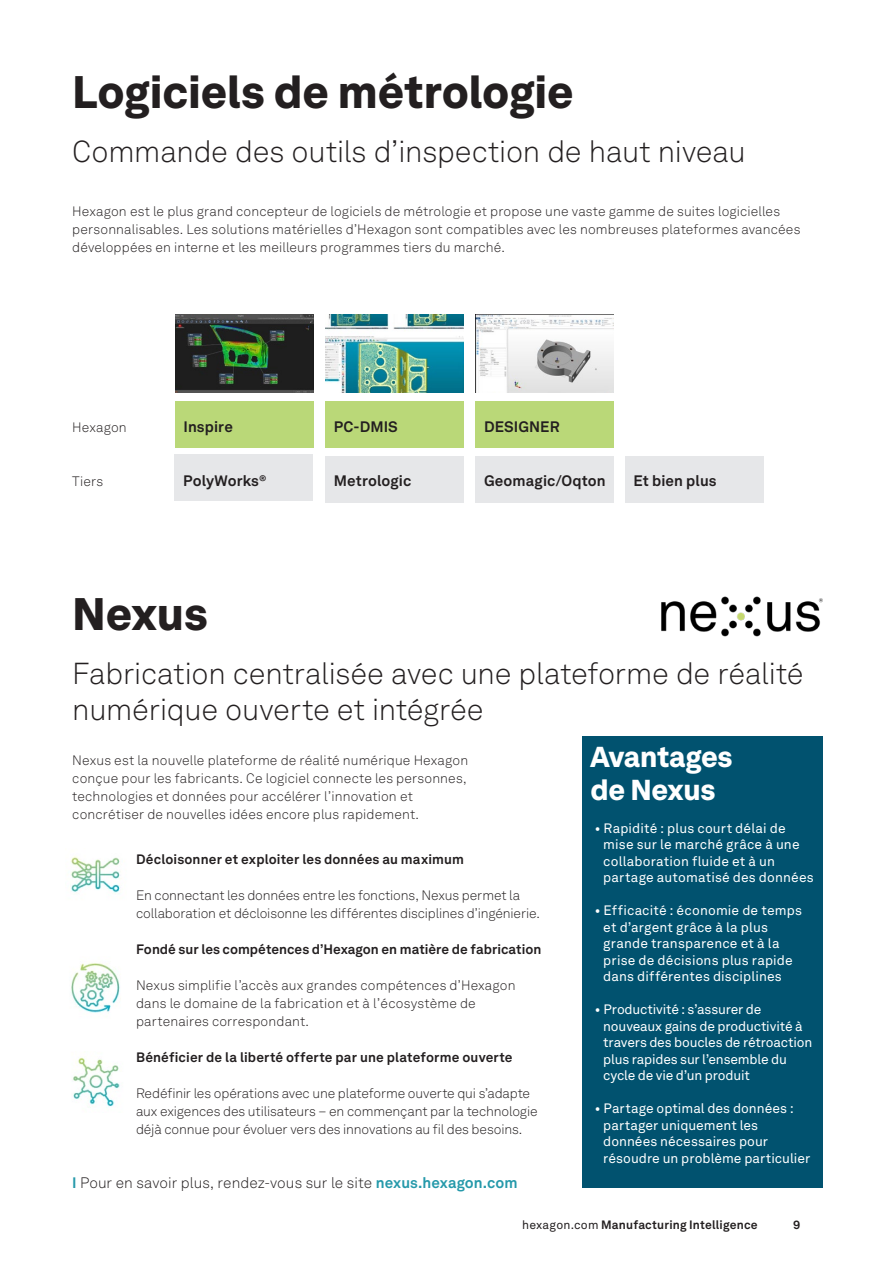
<style>
.page{position:relative;width:893px;height:1263px;background:#fff}
.page>*{position:absolute;margin:0;border:0;box-sizing:border-box;transform-origin:0 0}
.t1{font:900 45px "Hexagon Akkurat";letter-spacing:-.005em;color:#231f20}
.t2{font:300 30px/36px "Hexagon Akkurat";letter-spacing:-.01em;color:#231f20}
.t3{font:900 28.5px/33px "Hexagon Akkurat";letter-spacing:-.01em;color:#fff}
.t4{font:700 15px "Hexagon Akkurat";letter-spacing:.005em;color:#231f20}
.t5{font:300 15px "Hexagon Akkurat";letter-spacing:.005em;color:#231f20}
.t6{font:300 13.5px/18px "Hexagon Akkurat";letter-spacing:.005em;color:#231f20}
.t7{font:13.5px/16.5px "Hexagon Akkurat";letter-spacing:.005em;color:#fff}
.t8{font:700 13.5px "Hexagon Akkurat";letter-spacing:.01em;color:#231f20}
.t9{font:13.5px/16.5px "Hexagon Akkurat";letter-spacing:-.015em;color:#fff}
.t10{font:700 12px "Hexagon Akkurat";letter-spacing:.015em;color:#231f20}
.s1{font-weight:700;color:#2599aa}
.s2{font-weight:400}
</style>
<div class="page">
<img style="left:70px;top:856px;width:50px;height:37px">
<img style="left:71px;top:963px;width:49px;height:50px">
<img style="left:73px;top:1057px;width:47px;height:51px">
<img style="left:661px;top:596px;width:161px;height:41px">
<img style="left:325px;top:315px;width:138px;height:78px">
<img style="left:175px;top:315px;width:138px;height:78px">
<img style="left:476px;top:315px;width:138px;height:78px">
<div style="left:582px;top:737px;width:240px;height:451px;background:#01526f"></div>
<div style="left:175px;top:454px;width:138px;height:47px;background:#e6e7e9"></div>
<div style="left:325px;top:401px;width:138px;height:47px;background:#bad878"></div>
<div style="left:476px;top:401px;width:138px;height:47px;background:#bad878"></div>
<div style="left:175px;top:401px;width:138px;height:47px;background:#bad878"></div>
<div style="left:325px;top:456px;width:138px;height:47px;background:#e6e7e9"></div>
<div style="left:476px;top:456px;width:138px;height:47px;background:#e6e7e9"></div>
<div style="left:625px;top:456px;width:138px;height:47px;background:#e6e7e9"></div>
<h1 class="t1" style="left:72px;top:56px;width:503px">Logiciels de métrologie</h1>
<h2 class="t2" style="left:72px;top:132px;width:675px">Commande des outils d’inspection de haut niveau</h2>
<p class="t6" style="left:72px;top:201px;width:730px">Hexagon est le plus grand concepteur de logiciels de métrologie et propose une vaste gamme de suites logicielles personnalisables. Les solutions matérielles d’Hexagon sont compatibles avec les nombreuses plateformes avancées développées en interne et les meilleurs programmes tiers du marché.</p>
<p class="t6" style="left:72px;top:417px;width:56px">Hexagon</p>
<p class="t6" style="left:72px;top:471px;width:33px">Tiers</p>
<p class="t4" style="left:184px;top:415px;width:51px">Inspire</p>
<p class="t4" style="left:334px;top:415px;width:66px">PC-DMIS</p>
<p class="t4" style="left:484px;top:415px;width:77px">DESIGNER</p>
<p class="t4" style="left:334px;top:469px;width:79px">Metrologic</p>
<p class="t4" style="left:484px;top:469px;width:123px">Geomagic/Oqton</p>
<p class="t4" style="left:183px;top:469px;width:85px">PolyWorks®</p>
<p class="t4" style="left:633px;top:469px;width:85px">Et bien plus</p>
<h1 class="t1" style="left:72px;top:578px;width:137px">Nexus</h1>
<h2 class="t2" style="left:72px;top:654px;width:733px">Fabrication centralisée avec une plateforme de réalité numérique ouverte et intégrée</h2>
<p class="t6" style="left:72px;top:750px;width:397px">Nexus est la nouvelle plateforme de réalité numérique Hexagon conçue pour les fabricants. Ce logiciel connecte les personnes, technologies et données pour accélérer l’innovation et concrétiser de nouvelles idées encore plus rapidement.</p>
<p class="t8" style="left:136px;top:848px;width:329px">Décloisonner et exploiter les données au maximum</p>
<p class="t6" style="left:136px;top:885px;width:405px">En connectant les données entre les fonctions, Nexus permet la collaboration et décloisonne les différentes disciplines d’ingénierie.</p>
<p class="t8" style="left:136px;top:938px;width:407px">Fondé sur les compétences d’Hexagon en matière de fabrication</p>
<p class="t6" style="left:136px;top:975px;width:381px">Nexus simplifie l’accès aux grandes compétences d’Hexagon dans le domaine de la fabrication et à l’écosystème de partenaires correspondant.</p>
<p class="t8" style="left:136px;top:1046px;width:378px">Bénéficier de la liberté offerte par une plateforme ouverte</p>
<p class="t6" style="left:136px;top:1083px;width:403px">Redéfinir les opérations avec une plateforme ouverte qui s’adapte aux exigences des utilisateurs – en commençant par la technologie déjà connue pour évoluer vers des innovations au fil des besoins.</p>
<h3 class="t3" style="left:590px;top:738px;width:143px">Avantages de Nexus</h3>
<p class="t7" style="left:603px;top:819px;width:212px;text-indent:-9px">• Rapidité : plus court délai de mise sur le marché grâce à une collaboration fluide et à un partage automatisé des données</p>
<p class="t7" style="left:603px;top:902px;width:200px;text-indent:-9px">• Efficacité : économie de temps et d’argent grâce à la plus grande transparence et à la prise de décisions plus rapide dans différentes disciplines</p>
<p class="t9" style="left:603px;top:1001px;width:211px;text-indent:-9px">• Productivité : s’assurer de nouveaux gains de productivité à travers des boucles de rétroaction plus rapides sur l’ensemble du cycle de vie d’un produit</p>
<p class="t7" style="left:603px;top:1100px;width:209px;text-indent:-9px">• Partage optimal des données : partager uniquement les données nécessaires pour résoudre un problème particulier</p>
<p class="t5" style="left:72px;top:1172px;width:447px"><span class="s1">I</span> Pour en savoir plus, rendez-vous sur le site <span class="s1">nexus.hexagon.com</span></p>
<p class="t10" style="left:522px;top:1215px;width:237px"><span class="s2">hexagon.com</span> Manufacturing Intelligence</p>
<p class="t10" style="left:793px;top:1215px;width:9px">9</p>
</div>
